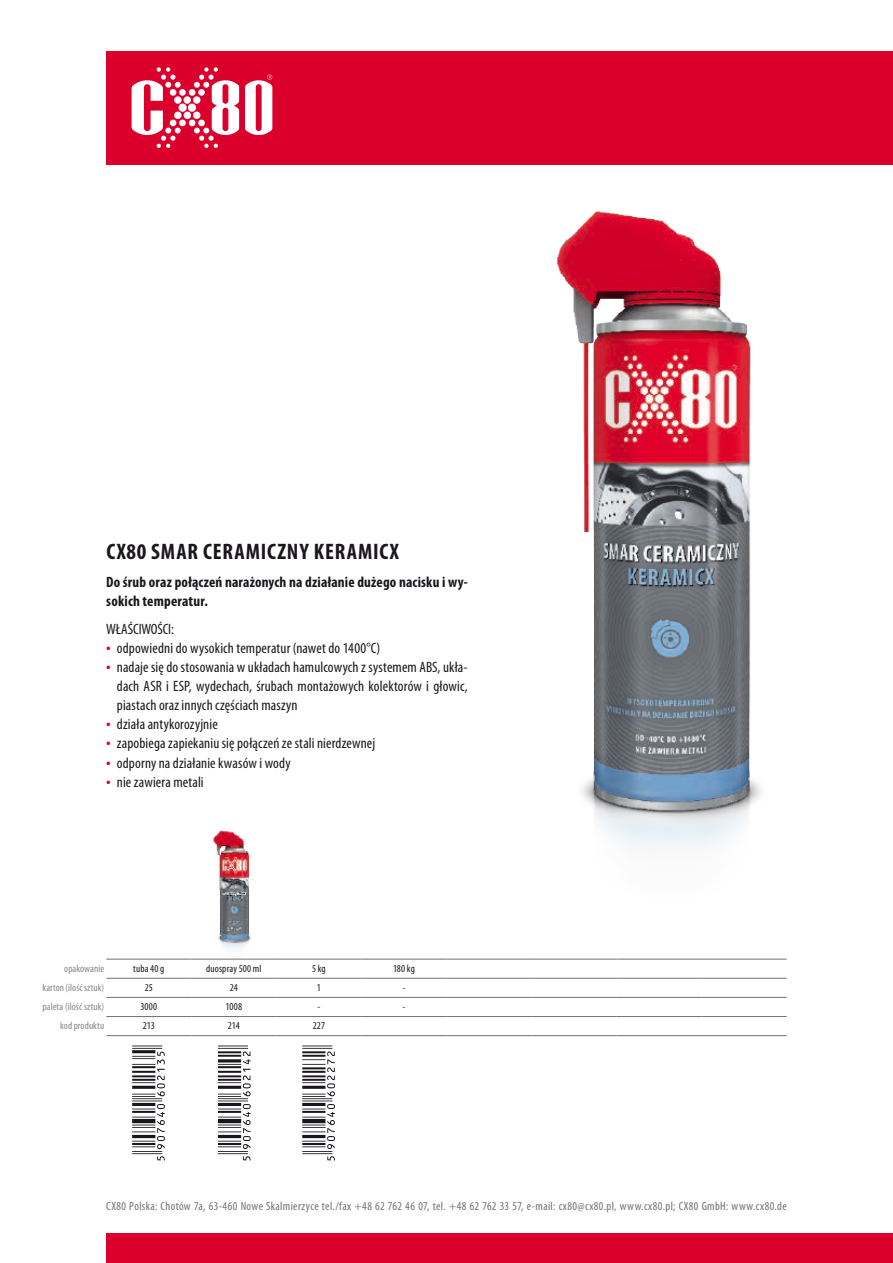
<style>
.page{position:relative;width:893px;height:1263px;background:#fff}
.page>*{position:absolute;margin:0;border:0;box-sizing:border-box;transform-origin:0 0}
.NAZWA_HANDLOWA{font:700 condensed 22.5px "Myriad Pro";letter-spacing:.04em;color:#1a171c}
.t1{font:condensed 15px/19.2px "Myriad Pro";letter-spacing:.01em;color:#1a171c;text-align:justify}
.opis{font:700 condensed 15px/19.2px "Myriad Pro";letter-spacing:.01em;color:#1a171c}
.t2{font:condensed 15px "Myriad Pro";letter-spacing:-.01em;color:#1a171c}
.stopka{font:condensed 12px "Myriad Pro";letter-spacing:.03em;color:#707173}
.opis_tabeli{font:condensed 10.5px "Myriad Pro";letter-spacing:.005em;color:#87888a}
.dane_w_tabeli{font:condensed 10.5px "Myriad Pro";letter-spacing:.015em;color:#1a171c}
.s1{font-size:18px;color:#da002b}
</style>
<div class="page">
<div style="left:106px;top:51px;width:787px;height:113px;background:#da002b"></div>
<div style="left:106px;top:1233px;width:787px;height:30px;background:#da002b"></div>
<svg style="left:132px;top:67px;width:140px;height:81px"></svg>
<img style="left:545px;top:164px;width:250px;height:685px">
<img style="left:211px;top:830px;width:46px;height:129px">
<svg style="left:132px;top:1045px;width:33px;height:115px"></svg>
<svg style="left:218px;top:1045px;width:33px;height:115px"></svg>
<svg style="left:302px;top:1045px;width:33px;height:115px"></svg>
<hr style="left:106px;top:997px;width:85px;height:1px;background:#707173">
<hr style="left:191px;top:997px;width:85px;height:1px;background:#707173">
<hr style="left:276px;top:997px;width:85px;height:1px;background:#707173">
<hr style="left:361px;top:997px;width:85px;height:1px;background:#707173">
<hr style="left:446px;top:997px;width:85px;height:1px;background:#707173">
<hr style="left:531px;top:997px;width:86px;height:1px;background:#707173">
<hr style="left:617px;top:997px;width:85px;height:1px;background:#707173">
<hr style="left:702px;top:997px;width:85px;height:1px;background:#707173">
<hr style="left:106px;top:1016px;width:85px;height:1px;background:#707173">
<hr style="left:191px;top:1016px;width:85px;height:1px;background:#707173">
<hr style="left:276px;top:1016px;width:85px;height:1px;background:#707173">
<hr style="left:361px;top:1016px;width:85px;height:1px;background:#707173">
<hr style="left:446px;top:1016px;width:85px;height:1px;background:#707173">
<hr style="left:531px;top:1016px;width:86px;height:1px;background:#707173">
<hr style="left:617px;top:1016px;width:85px;height:1px;background:#707173">
<hr style="left:702px;top:1016px;width:85px;height:1px;background:#707173">
<hr style="left:106px;top:1035px;width:85px;height:1px;background:#707173">
<hr style="left:191px;top:1035px;width:85px;height:1px;background:#707173">
<hr style="left:276px;top:1035px;width:85px;height:1px;background:#707173">
<hr style="left:361px;top:1035px;width:85px;height:1px;background:#707173">
<hr style="left:446px;top:1035px;width:85px;height:1px;background:#707173">
<hr style="left:531px;top:1035px;width:86px;height:1px;background:#707173">
<hr style="left:617px;top:1035px;width:85px;height:1px;background:#707173">
<hr style="left:702px;top:1035px;width:85px;height:1px;background:#707173">
<hr style="left:106px;top:959px;width:85px;height:1px;background:#707173">
<hr style="left:191px;top:959px;width:85px;height:1px;background:#707173">
<hr style="left:276px;top:959px;width:85px;height:1px;background:#707173">
<hr style="left:361px;top:959px;width:85px;height:1px;background:#707173">
<hr style="left:446px;top:959px;width:85px;height:1px;background:#707173">
<hr style="left:531px;top:959px;width:86px;height:1px;background:#707173">
<hr style="left:617px;top:959px;width:85px;height:1px;background:#707173">
<hr style="left:702px;top:959px;width:85px;height:1px;background:#707173">
<hr style="left:106px;top:978px;width:85px;height:1px;background:#707173">
<hr style="left:191px;top:978px;width:85px;height:1px;background:#707173">
<hr style="left:276px;top:978px;width:85px;height:1px;background:#707173">
<hr style="left:361px;top:978px;width:85px;height:1px;background:#707173">
<hr style="left:446px;top:978px;width:85px;height:1px;background:#707173">
<hr style="left:531px;top:978px;width:86px;height:1px;background:#707173">
<hr style="left:617px;top:978px;width:85px;height:1px;background:#707173">
<hr style="left:702px;top:978px;width:85px;height:1px;background:#707173">
<p class="NAZWA_HANDLOWA" style="left:107px;top:538px;width:294px">CX80 SMAR CERAMICZNY KERAMICX</p>
<p class="opis" style="left:106px;top:572px;width:363px">Do śrub oraz połączeń narażonych na działanie dużego nacisku i wy&shy;sokich temperatur.</p>
<p class="t2" style="left:106px;top:620px;width:69px">WŁAŚCIWOŚCI:</p>
<p class="t1" style="left:106px;top:638px;width:276px"><span class="s1">•</span> odpowiedni do wysokich temperatur (nawet do 1400°C)</p>
<p class="t1" style="left:117px;top:657px;width:352px;text-indent:-11px"><span class="s1">•</span> nadaje się do stosowania w układach hamulcowych z systemem ABS, ukła&shy;dach ASR i ESP, wydechach, śrubach montażowych kolektorów i głowic, piastach oraz innych częściach maszyn</p>
<p class="t1" style="left:106px;top:714px;width:113px"><span class="s1">•</span> działa antykorozyjnie</p>
<p class="t1" style="left:106px;top:734px;width:270px"><span class="s1">•</span> zapobiega zapiekaniu się połączeń ze stali nierdzewnej</p>
<p class="t1" style="left:106px;top:753px;width:186px"><span class="s1">•</span> odporny na działanie kwasów i wody</p>
<p class="t1" style="left:106px;top:772px;width:99px"><span class="s1">•</span> nie zawiera metali</p>
<p class="opis_tabeli" style="left:64px;top:962px;width:41px">opakowanie</p>
<p class="opis_tabeli" style="left:43px;top:981px;width:63px">karton (ilość sztuk)</p>
<p class="opis_tabeli" style="left:43px;top:1000px;width:63px">paleta (ilość sztuk)</p>
<p class="opis_tabeli" style="left:60px;top:1019px;width:45px">kod produktu</p>
<p class="dane_w_tabeli" style="left:133px;top:962px;width:33px">tuba 40 g</p>
<p class="dane_w_tabeli" style="left:206px;top:962px;width:57px">duospray 500 ml</p>
<p class="dane_w_tabeli" style="left:312px;top:962px;width:15px">5 kg</p>
<p class="dane_w_tabeli" style="left:393px;top:962px;width:23px">180 kg</p>
<p class="dane_w_tabeli" style="left:145px;top:981px;width:10px">25</p>
<p class="dane_w_tabeli" style="left:230px;top:981px;width:9px">24</p>
<p class="dane_w_tabeli" style="left:317px;top:981px;width:6px">1</p>
<p class="dane_w_tabeli" style="left:402px;top:981px;width:4px">-</p>
<p class="dane_w_tabeli" style="left:140px;top:1000px;width:18px">3000</p>
<p class="dane_w_tabeli" style="left:226px;top:1000px;width:18px">1008</p>
<p class="dane_w_tabeli" style="left:317px;top:1000px;width:4px">-</p>
<p class="dane_w_tabeli" style="left:402px;top:1000px;width:4px">-</p>
<p class="dane_w_tabeli" style="left:143px;top:1019px;width:13px">213</p>
<p class="dane_w_tabeli" style="left:228px;top:1019px;width:13px">214</p>
<p class="dane_w_tabeli" style="left:313px;top:1019px;width:14px">227</p>
<p class="stopka" style="left:106px;top:1198px;width:682px">CX80 Polska: Chotów 7a, 63-460 Nowe Skalmierzyce tel./fax +48 62 762 46 07, tel. +48 62 762 33 57, e-mail: cx80@cx80.pl, www.cx80.pl; CX80 GmbH: www.cx80.de</p>
</div>
